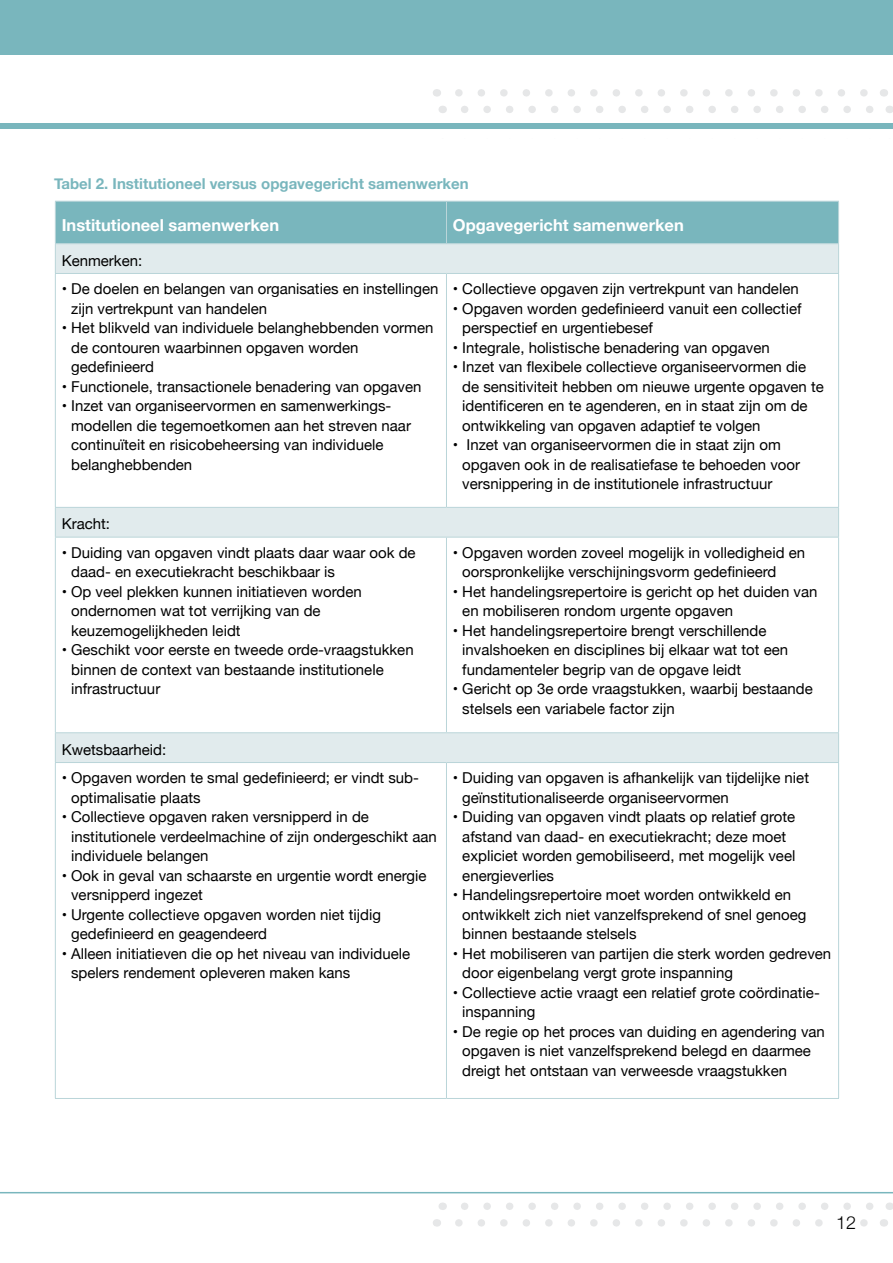
<style>
.page{position:relative;width:893px;height:1263px;background:#fff}
.page>*{position:absolute;margin:0;border:0;box-sizing:border-box;transform-origin:0 0}
.t1{font:300 18px "Helvetica Neue";color:#000}
.t2{font:700 16.5px "Helvetica Neue";color:#fff}
.t3{font:15px/19.5px "Helvetica Neue";color:#000}
.t4{font:700 15px "Helvetica Neue";color:#79b6bd}
</style>
<div class="page">
<svg style="left:465px;top:1202px;width:409px;height:8px"></svg>
<svg style="left:459px;top:1219px;width:409px;height:7px"></svg>
<svg style="left:465px;top:106px;width:409px;height:7px"></svg>
<svg style="left:459px;top:89px;width:409px;height:8px"></svg>
<div style="left:0;top:0;width:893px;height:54px;background:#79b6bd"></div>
<div style="left:0;top:123px;width:893px;height:6px;background:#79b6bd"></div>
<hr style="left:0;top:1192px;width:893px;height:1px;background:#79b6bd">
<div style="left:829px;top:1211px;width:21px;height:26px;background:#fff;border-radius:50%"></div>
<svg style="left:56px;top:508px;width:782px;height:254px"></svg>
<svg style="left:55px;top:200px;width:784px;height:73px;background:#a5ccd1"></svg>
<hr style="left:446px;top:243px;width:393px;height:1px;background:#bad5d9">
<svg style="left:838px;top:244px;width:1px;height:29px"></svg>
<hr style="left:55px;top:273px;width:391px;height:1px;background:#bad5d9">
<hr style="left:55px;top:274px;width:1px;height:233px;background:#bad5d9">
<hr style="left:446px;top:273px;width:393px;height:1px;background:#bad5d9">
<hr style="left:446px;top:274px;width:1px;height:233px;background:#bad5d9">
<hr style="left:838px;top:274px;width:1px;height:233px;background:#bad5d9">
<hr style="left:55px;top:507px;width:391px;height:1px;background:#bad5d9">
<svg style="left:55px;top:508px;width:1px;height:29px"></svg>
<hr style="left:446px;top:507px;width:393px;height:1px;background:#bad5d9">
<svg style="left:838px;top:508px;width:1px;height:29px"></svg>
<hr style="left:55px;top:537px;width:391px;height:1px;background:#bad5d9">
<hr style="left:55px;top:537px;width:1px;height:195px;background:#bad5d9">
<hr style="left:446px;top:537px;width:393px;height:1px;background:#bad5d9">
<hr style="left:446px;top:537px;width:1px;height:195px;background:#bad5d9">
<hr style="left:838px;top:537px;width:1px;height:195px;background:#bad5d9">
<hr style="left:55px;top:732px;width:391px;height:1px;background:#bad5d9">
<svg style="left:55px;top:733px;width:1px;height:29px"></svg>
<hr style="left:446px;top:732px;width:393px;height:1px;background:#bad5d9">
<svg style="left:838px;top:733px;width:1px;height:29px"></svg>
<hr style="left:55px;top:762px;width:391px;height:1px;background:#bad5d9">
<hr style="left:55px;top:763px;width:1px;height:335px;background:#bad5d9">
<hr style="left:446px;top:762px;width:393px;height:1px;background:#bad5d9">
<hr style="left:446px;top:763px;width:1px;height:335px;background:#bad5d9">
<hr style="left:838px;top:763px;width:1px;height:335px;background:#bad5d9">
<hr style="left:55px;top:1098px;width:391px;height:1px;background:#bad5d9">
<hr style="left:446px;top:1098px;width:393px;height:1px;background:#bad5d9">
<p class="t4" style="left:54px;top:172px;width:416px">Tabel 2. Institutioneel versus opgavegericht samenwerken</p>
<p class="t2" style="left:62px;top:212px;width:219px">Institutioneel samenwerken</p>
<p class="t2" style="left:453px;top:212px;width:232px">Opgavegericht samenwerken</p>
<p class="t3" style="left:62px;top:251px;width:82px">Kenmerken:</p>
<p class="t3" style="left:71px;top:280px;width:369px;text-indent:-9px">• De doelen en belangen van organisaties en instellingen zijn vertrekpunt van handelen</p>
<p class="t3" style="left:71px;top:319px;width:364px;text-indent:-9px">• Het blikveld van individuele belanghebbenden vormen de contouren waarbinnen opgaven worden gedefinieerd</p>
<p class="t3" style="left:62px;top:377px;width:361px">• Functionele, transactionele benadering van opgaven</p>
<p class="t3" style="left:71px;top:397px;width:341px;text-indent:-9px">• Inzet van organiseervormen en samenwerkings&shy;modellen die tegemoetkomen aan het streven naar continuïteit en risicobeheersing van individuele belanghebbenden</p>
<p class="t3" style="left:453px;top:280px;width:347px">• Collectieve opgaven zijn vertrekpunt van handelen</p>
<p class="t3" style="left:462px;top:299px;width:341px;text-indent:-9px">• Opgaven worden gedefinieerd vanuit een collectief perspectief en urgentiebesef</p>
<p class="t3" style="left:453px;top:338px;width:318px">• Integrale, holistische benadering van opgaven</p>
<p class="t3" style="left:462px;top:358px;width:363px;text-indent:-9px">• Inzet van flexibele collectieve organiseervormen die de sensitiviteit hebben om nieuwe urgente opgaven te identificeren en te agenderen, en in staat zijn om de ontwikkeling van opgaven adaptief te volgen</p>
<p class="t3" style="left:462px;top:436px;width:339px;text-indent:-9px">• Inzet van organiseervormen die in staat zijn om opgaven ook in de realisatiefase te behoeden voor versnippering in de institutionele infrastructuur</p>
<p class="t3" style="left:62px;top:515px;width:50px">Kracht:</p>
<p class="t3" style="left:71px;top:543px;width:346px;text-indent:-9px">• Duiding van opgaven vindt plaats daar waar ook de daad- en executiekracht beschikbaar is</p>
<p class="t3" style="left:71px;top:582px;width:292px;text-indent:-9px">• Op veel plekken kunnen initiatieven worden ondernomen wat tot verrijking van de keuzemogelijkheden leidt</p>
<p class="t3" style="left:71px;top:641px;width:344px;text-indent:-9px">• Geschikt voor eerste en tweede orde-vraagstukken binnen de context van bestaande institutionele infrastructuur</p>
<p class="t3" style="left:62px;top:740px;width:106px">Kwetsbaarheid:</p>
<p class="t3" style="left:71px;top:769px;width:349px;text-indent:-9px">• Opgaven worden te smal gedefinieerd; er vindt sub&shy;optimalisatie plaats</p>
<p class="t3" style="left:71px;top:808px;width:367px;text-indent:-9px">• Collectieve opgaven raken versnipperd in de institutionele verdeelmachine of zijn ondergeschikt aan individuele belangen</p>
<p class="t3" style="left:71px;top:866px;width:357px;text-indent:-9px">• Ook in geval van schaarste en urgentie wordt energie versnipperd ingezet</p>
<p class="t3" style="left:71px;top:905px;width:311px;text-indent:-9px">• Urgente collectieve opgaven worden niet tijdig gedefinieerd en geagendeerd</p>
<p class="t3" style="left:71px;top:944px;width:340px;text-indent:-9px">• Alleen initiatieven die op het niveau van individuele spelers rendement opleveren maken kans</p>
<p class="t3" style="left:462px;top:543px;width:344px;text-indent:-9px">• Opgaven worden zoveel mogelijk in volledigheid en oorspronkelijke verschijningsvorm gedefinieerd</p>
<p class="t3" style="left:462px;top:582px;width:357px;text-indent:-9px">• Het handelingsrepertoire is gericht op het duiden van en mobiliseren rondom urgente opgaven</p>
<p class="t3" style="left:462px;top:621px;width:327px;text-indent:-9px">• Het handelingsrepertoire brengt verschillende invalshoeken en disciplines bij elkaar wat tot een fundamenteler begrip van de opgave leidt</p>
<p class="t3" style="left:462px;top:680px;width:352px;text-indent:-9px">• Gericht op 3e orde vraagstukken, waarbij bestaande stelsels een variabele factor zijn</p>
<p class="t3" style="left:462px;top:769px;width:348px;text-indent:-9px">• Duiding van opgaven is afhankelijk van tijdelijke niet geïnstitutionaliseerde organiseervormen</p>
<p class="t3" style="left:462px;top:808px;width:335px;text-indent:-9px">• Duiding van opgaven vindt plaats op relatief grote afstand van daad- en executiekracht; deze moet expliciet worden gemobiliseerd, met mogelijk veel energieverlies</p>
<p class="t3" style="left:462px;top:886px;width:346px;text-indent:-9px">• Handelingsrepertoire moet worden ontwikkeld en ontwikkelt zich niet vanzelfsprekend of snel genoeg binnen bestaande stelsels</p>
<p class="t3" style="left:462px;top:944px;width:370px;text-indent:-9px">• Het mobiliseren van partijen die sterk worden gedreven door eigenbelang vergt grote inspanning</p>
<p class="t3" style="left:462px;top:983px;width:359px;text-indent:-9px">• Collectieve actie vraagt een relatief grote coördinatie&shy;inspanning</p>
<p class="t3" style="left:462px;top:1022px;width:364px;text-indent:-9px">• De regie op het proces van duiding en agendering van opgaven is niet vanzelfsprekend belegd en daarmee dreigt het ontstaan van verweesde vraagstukken</p>
<p class="t1" style="left:836px;top:1208px;width:22px">12</p>
</div>
